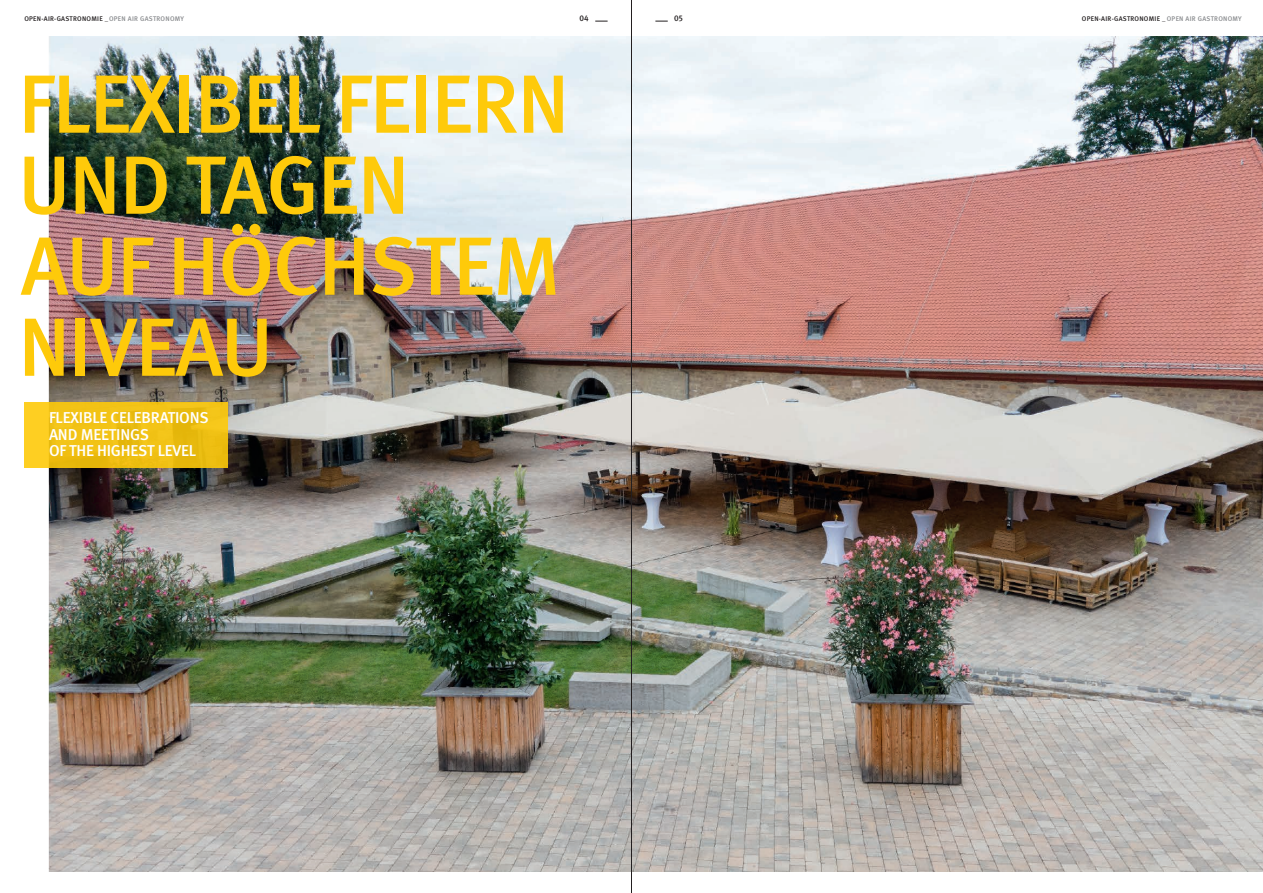
<style>
.page{position:relative;width:1263px;height:893px;background:#fff}
.page>*{position:absolute;margin:0;border:0;box-sizing:border-box;transform-origin:0 0}
.t1{font:82.5px/81px "Meta Medium LF";letter-spacing:-.015em;color:#feca0a}
.t2{font:15.75px/16.5px "Meta Medium LF";letter-spacing:-.01em;color:#fff}
.t3{font:8.25px "Meta Medium LF";color:#231f20}
.t4{font:6.75px "Meta Medium LF";letter-spacing:.04em;color:#231f20}
.s1{color:#8a8c8f}
</style>
<div class="page">
<img style="left:49px;top:37px;width:1214px;height:835px">
<svg style="left:655px;top:21px;width:13px;height:1px"></svg>
<svg style="left:595px;top:21px;width:13px;height:1px"></svg>
<div style="left:24px;top:402px;width:203px;height:65px;background:linear-gradient(to right,#f7c71a,#eabb0f)"></div>
<hr style="left:631px;top:0;width:1px;height:893px;background:#231f20">
<p class="t4" style="left:24px;top:15px;width:161px">OPEN-AIR-GASTRONOMIE _ <span class="s1">OPEN AIR GASTRONOMY</span></p>
<p class="t3" style="left:580px;top:14px;width:11px">04</p>
<p class="t3" style="left:674px;top:14px;width:11px">05</p>
<p class="t4" style="left:1082px;top:15px;width:161px">OPEN-AIR-GASTRONOMIE _ <span class="s1">OPEN AIR GASTRONOMY</span></p>
<h1 class="t1" style="left:18px;top:63px;width:552px">FLEXIBEL FEIERN<br>UND TAGEN<br>AUF HÖCHSTEM<br>NIVEAU</h1>
<h2 class="t2" style="left:49px;top:409px;width:161px">FLEXIBLE CELEBRATIONS<br>AND MEETINGS<br>OF THE HIGHEST LEVEL</h2>
</div>
